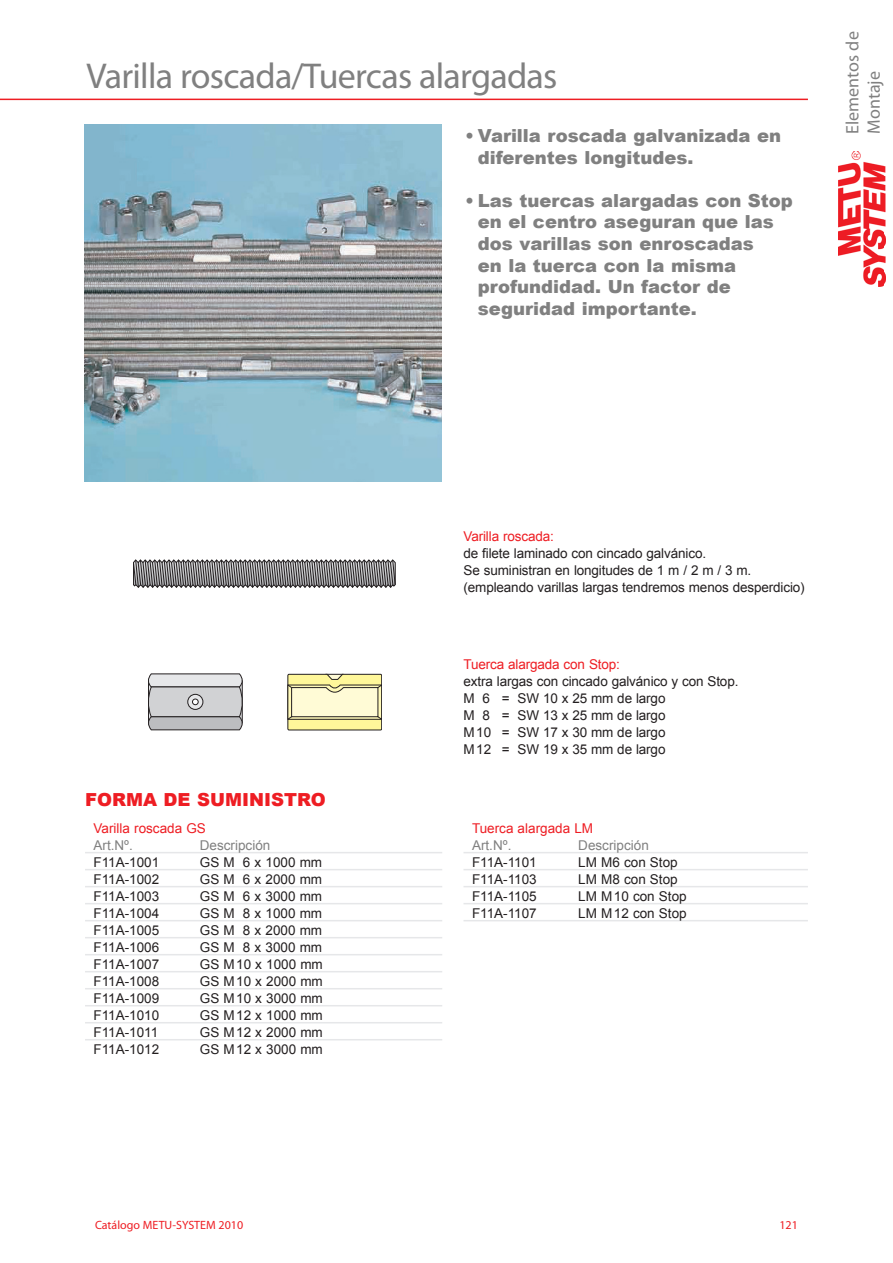
<style>
.page{position:relative;width:893px;height:1263px;background:#fff}
.page>*{position:absolute;margin:0;border:0;box-sizing:border-box;transform-origin:0 0}
.t1{font:36px "Myriad Pro";letter-spacing:-.02em;color:#808080}
.Titelbeschreibung{font:900 18px/21.6px "Arial";color:#808080}
.t2{font:18px "Myriad Pro";color:#808080}
.t3{font:900 18px "Arial";color:#ee1d23}
.t4{font:13.5px "Arial";letter-spacing:-.01em;color:#231f20}
.t5{font:13.5px "Arial";letter-spacing:-.01em;color:#ee1d23}
.t6{font:13.5px "Arial";color:#808080}
.t7{font:12px "Myriad Pro";color:#ee1d23}
</style>
<div class="page">
<hr style="left:0;top:99px;width:808px;height:1px;background:#ee1d23">
<img style="left:839px;top:151px;width:47px;height:135px">
<hr style="left:85px;top:852px;width:357px;height:1px;background:#e6e7e9">
<hr style="left:463px;top:852px;width:345px;height:1px;background:#e6e7e9">
<hr style="left:85px;top:869px;width:357px;height:1px;background:#e6e7e9">
<hr style="left:463px;top:869px;width:345px;height:1px;background:#e6e7e9">
<hr style="left:85px;top:886px;width:357px;height:1px;background:#e6e7e9">
<hr style="left:463px;top:886px;width:345px;height:1px;background:#e6e7e9">
<hr style="left:85px;top:903px;width:357px;height:1px;background:#e6e7e9">
<hr style="left:463px;top:903px;width:345px;height:1px;background:#e6e7e9">
<hr style="left:85px;top:920px;width:357px;height:1px;background:#e6e7e9">
<hr style="left:463px;top:920px;width:345px;height:1px;background:#e6e7e9">
<hr style="left:85px;top:937px;width:357px;height:1px;background:#e6e7e9">
<hr style="left:85px;top:954px;width:357px;height:1px;background:#e6e7e9">
<hr style="left:85px;top:971px;width:357px;height:1px;background:#e6e7e9">
<hr style="left:85px;top:988px;width:357px;height:1px;background:#e6e7e9">
<hr style="left:85px;top:1005px;width:357px;height:1px;background:#e6e7e9">
<hr style="left:85px;top:1022px;width:357px;height:1px;background:#e6e7e9">
<hr style="left:85px;top:1039px;width:357px;height:1px;background:#e6e7e9">
<img style="left:85px;top:125px;width:357px;height:357px">
<svg style="left:133px;top:559px;width:263px;height:28px;background:#807e80"></svg>
<svg style="left:287px;top:673px;width:94px;height:58px;background:#e2dda9"></svg>
<svg style="left:148px;top:673px;width:95px;height:58px;background:#bfbfc1"></svg>
<div style="left:192px;top:699px;width:7px;height:6px;border:1px solid #231f20;border-radius:50%"></div>
<p class="t1" style="left:87px;top:53px;width:472px">Varilla roscada/Tuercas alargadas</p>
<p class="Titelbeschreibung" style="left:478px;top:124px;width:305px;text-indent:-13px">• Varilla roscada galvanizada en diferentes longitudes.</p>
<p class="Titelbeschreibung" style="left:478px;top:189px;width:317px;text-indent:-13px">• Las tuercas alargadas con Stop en el centro aseguran que las dos varillas son enroscadas<br>en la tuerca con la misma profundidad. Un factor de seguridad importante.</p>
<p class="t2" style="left:841px;top:134px;width:104px;rotate:-90deg">Elementos de</p>
<p class="t2" style="left:863px;top:134px;width:64px;rotate:-90deg">Montaje</p>
<p class="t5" style="left:463px;top:528px;width:92px">Varilla roscada:</p>
<p class="t4" style="left:463px;top:545px;width:244px">de filete laminado con cincado galvánico.</p>
<p class="t4" style="left:463px;top:562px;width:289px">Se suministran en longitudes de 1 m / 2 m / 3 m.</p>
<p class="t4" style="left:463px;top:579px;width:343px">(empleando varillas largas tendremos menos desperdicio)</p>
<p class="t3" style="left:85px;top:786px;width:242px">FORMA DE SUMINISTRO</p>
<p class="t5" style="left:94px;top:819px;width:114px">Varilla roscada GS</p>
<p class="t6" style="left:94px;top:836px;width:41px">Art.Nº.</p>
<p class="t6" style="left:200px;top:836px;width:72px">Descripción</p>
<p class="t4" style="left:94px;top:853px;width:67px">F11A-1001</p>
<p class="t4" style="left:200px;top:853px;width:124px">GS M 6 x 1000 mm</p>
<p class="t4" style="left:94px;top:870px;width:67px">F11A-1002</p>
<p class="t4" style="left:200px;top:870px;width:124px">GS M 6 x 2000 mm</p>
<p class="t4" style="left:94px;top:887px;width:67px">F11A-1003</p>
<p class="t4" style="left:200px;top:887px;width:124px">GS M 6 x 3000 mm</p>
<p class="t4" style="left:94px;top:904px;width:67px">F11A-1004</p>
<p class="t4" style="left:200px;top:904px;width:124px">GS M 8 x 1000 mm</p>
<p class="t4" style="left:94px;top:921px;width:67px">F11A-1005</p>
<p class="t4" style="left:200px;top:921px;width:124px">GS M 8 x 2000 mm</p>
<p class="t4" style="left:94px;top:938px;width:67px">F11A-1006</p>
<p class="t4" style="left:200px;top:938px;width:124px">GS M 8 x 3000 mm</p>
<p class="t4" style="left:94px;top:955px;width:67px">F11A-1007</p>
<p class="t4" style="left:200px;top:955px;width:124px">GS M 10 x 1000 mm</p>
<p class="t4" style="left:94px;top:972px;width:67px">F11A-1008</p>
<p class="t4" style="left:200px;top:972px;width:124px">GS M 10 x 2000 mm</p>
<p class="t4" style="left:94px;top:989px;width:67px">F11A-1009</p>
<p class="t4" style="left:200px;top:989px;width:124px">GS M 10 x 3000 mm</p>
<p class="t4" style="left:94px;top:1006px;width:67px">F11A-1010</p>
<p class="t4" style="left:200px;top:1006px;width:124px">GS M 12 x 1000 mm</p>
<p class="t4" style="left:94px;top:1023px;width:66px">F11A-1011</p>
<p class="t4" style="left:200px;top:1023px;width:124px">GS M 12 x 2000 mm</p>
<p class="t4" style="left:94px;top:1040px;width:67px">F11A-1012</p>
<p class="t4" style="left:200px;top:1040px;width:124px">GS M 12 x 3000 mm</p>
<p class="t5" style="left:463px;top:655px;width:158px">Tuerca alargada con Stop:</p>
<p class="t4" style="left:463px;top:672px;width:276px">extra largas con cincado galvánico y con Stop.</p>
<p class="t4" style="left:463px;top:689px;width:204px">M 6 = SW 10 x 25 mm de largo</p>
<p class="t4" style="left:463px;top:706px;width:204px">M 8 = SW 13 x 25 mm de largo</p>
<p class="t4" style="left:463px;top:723px;width:204px">M 10 = SW 17 x 30 mm de largo</p>
<p class="t4" style="left:463px;top:740px;width:204px">M 12 = SW 19 x 35 mm de largo</p>
<p class="t5" style="left:472px;top:819px;width:123px">Tuerca alargada LM</p>
<p class="t6" style="left:472px;top:836px;width:41px">Art.Nº.</p>
<p class="t6" style="left:578px;top:836px;width:72px">Descripción</p>
<p class="t4" style="left:472px;top:853px;width:66px">F11A-1101</p>
<p class="t4" style="left:578px;top:853px;width:101px">LM M6 con Stop</p>
<p class="t4" style="left:472px;top:870px;width:66px">F11A-1103</p>
<p class="t4" style="left:578px;top:870px;width:101px">LM M8 con Stop</p>
<p class="t4" style="left:472px;top:887px;width:66px">F11A-1105</p>
<p class="t4" style="left:578px;top:887px;width:110px">LM M 10 con Stop</p>
<p class="t4" style="left:472px;top:904px;width:66px">F11A-1107</p>
<p class="t4" style="left:578px;top:904px;width:110px">LM M 12 con Stop</p>
<p class="t7" style="left:95px;top:1217px;width:150px">Catálogo METU-SYSTEM 2010</p>
<p class="t7" style="left:779px;top:1217px;width:20px">121</p>
</div>
